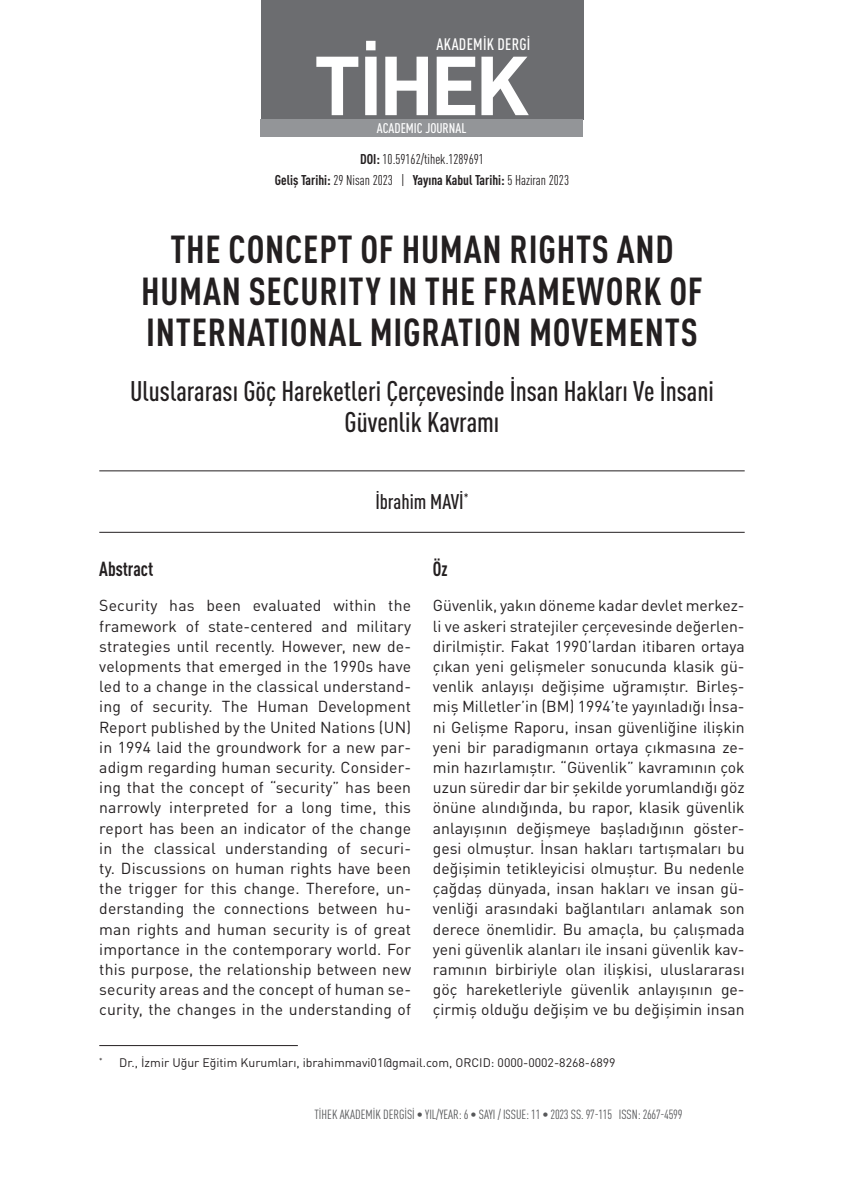
<style>
.page{position:relative;width:844px;height:1191px;background:#fff}
.page>*{position:absolute;margin:0;border:0;box-sizing:border-box;transform-origin:0 0}
.t1{font:700 82.08px "DIN Pro";letter-spacing:-.06em;color:#fff}
.t2{font:700 condensed 38.5px/41.5px "DIN Pro";letter-spacing:.02em;color:#231f20;text-align:center}
.t3{font:500 condensed 28px/30.3px "DIN Pro";color:#231f20;text-align:center}
.t4{font:500 condensed 21px "DIN Pro";color:#231f20}
.t5{font:700 condensed 20.12px "DIN Pro";color:#231f20;scale:.93 1}
.t6{font:500 condensed 16.45px "DIN Pro";letter-spacing:.02em;color:#fff}
.t7{font:15.75px/20.1px "DIN Pro";color:#231f20;text-align:justify}
.t8{font:condensed 14px/20.7px "DIN Pro";color:#231f20;text-align:center}
.t9{font:500 condensed 13.83px "DIN Pro";color:#fff}
.t10{font:condensed 13.12px "DIN Pro";color:#57585a}
.t11{font:12.25px "DIN Pro";color:#231f20}
.s1{font-weight:700}
</style>
<div class="page">
<hr style="left:99px;top:1045px;width:199px;height:1px;background:#231f20">
<hr style="left:99px;top:470px;width:645px;height:1px;background:#231f20">
<hr style="left:99px;top:532px;width:645px;height:1px;background:#231f20">
<div style="left:260px;top:0;width:323px;height:119px;background:#6c6d70"></div>
<div style="left:260px;top:119px;width:323px;height:17px;background:#939598"></div>
<p class="t6" style="left:436px;top:32px;width:95px">AKADEMİK DERGİ</p>
<h1 class="t1" style="left:314px;top:17px;width:217px">TİHEK</h1>
<p class="t9" style="left:376px;top:118px;width:91px">ACADEMIC JOURNAL</p>
<p class="t8" style="left:275px;top:147px;width:295px"><span class="s1">DOI:</span> 10.59162/tihek.1289691<br><span class="s1">Geliş Tarihi:</span> 29 Nisan 2023 | <span class="s1">Yayına Kabul Tarihi:</span> 5 Haziran 2023</p>
<h2 class="t2" style="left:141px;top:225px;width:563px">THE CONCEPT OF HUMAN RIGHTS AND<br>HUMAN SECURITY IN THE FRAMEWORK OF<br>INTERNATIONAL MIGRATION MOVEMENTS</h2>
<h3 class="t3" style="left:130px;top:374px;width:585px">Uluslararası Göç Hareketleri Çerçevesinde İnsan Hakları Ve İnsani<br>Güvenlik Kavramı</h3>
<h3 class="t4" style="left:375px;top:486px;width:95px">İbrahim MAVİ<sup>*</sup></h3>
<p class="t5" style="left:99px;top:554px;width:59px">Abstract</p>
<p class="t7" style="left:99px;top:594px;width:313px">Security has been evaluated within the framework of state-centered and military strategies until recently. However, new de&shy;velopments that emerged in the 1990s have led to a change in the classical understand&shy;ing of security. The Human Development Report published by the United Nations (UN) in 1994 laid the groundwork for a new par&shy;adigm regarding human security. Consider&shy;ing that the concept of “security” has been narrowly interpreted for a long time, this report has been an indicator of the change in the classical understanding of securi&shy;ty. Discussions on human rights have been the trigger for this change. Therefore, un&shy;derstanding the connections between hu&shy;man rights and human security is of great importance in the contemporary world. For this purpose, the relationship between new security areas and the concept of human se&shy;curity, the changes in the understanding of</p>
<p class="t5" style="left:433px;top:554px;width:17px">Öz</p>
<p class="t7" style="left:433px;top:594px;width:313px">Güvenlik, yakın döneme kadar devlet merkez&shy;li ve askeri stratejiler çerçevesinde değerlen&shy;dirilmiştir. Fakat 1990’lardan itibaren ortaya çıkan yeni gelişmeler sonucunda klasik gü&shy;venlik anlayışı değişime uğramıştır. Birleş&shy;miş Milletler’in (BM) 1994’te yayınladığı İnsa&shy;ni Gelişme Raporu, insan güvenliğine ilişkin yeni bir paradigmanın ortaya çıkmasına ze&shy;min hazırlamıştır. “Güvenlik” kavramının çok uzun süredir dar bir şekilde yorumlandığı göz önüne alındığında, bu rapor, klasik güvenlik anlayışının değişmeye başladığının göster&shy;gesi olmuştur. İnsan hakları tartışmaları bu değişimin tetikleyicisi olmuştur. Bu nedenle çağdaş dünyada, insan hakları ve insan gü&shy;venliği arasındaki bağlantıları anlamak son derece önemlidir. Bu amaçla, bu çalışmada yeni güvenlik alanları ile insani güvenlik kav&shy;ramının birbiriyle olan ilişkisi, uluslararası göç hareketleriyle güvenlik anlayışının ge&shy;çirmiş olduğu değişim ve bu değişimin insan</p>
<p class="t11" style="left:99px;top:1052px;width:517px"><sup>*</sup> Dr., İzmir Uğur Eğitim Kurumları, ibrahimmavi01@gmail.com, ORCID: 0000-0002-8268-6899</p>
<p class="t10" style="left:314px;top:1104px;width:369px">TİHEK AKADEMİK DERGİSİ • YIL/YEAR: 6 • SAYI / ISSUE: 11 • 2023 SS. 97-115 ISSN: 2667-4599</p>
</div>
